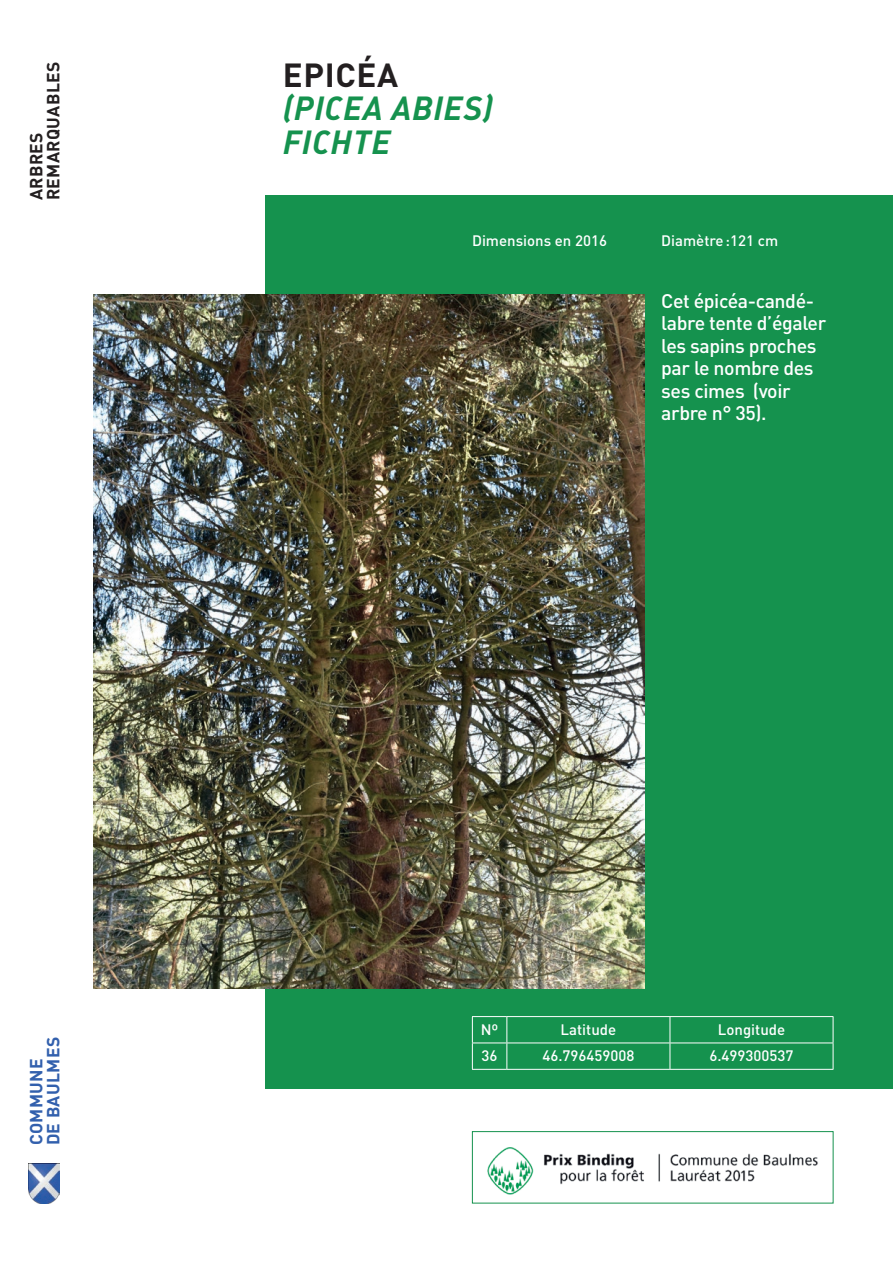
<style>
.page{position:relative;width:893px;height:1263px;background:#fff}
.page>*{position:absolute;margin:0;border:0;box-sizing:border-box;transform-origin:0 0}
.t1{font:33px/33.3px "DIN Bold Italic Alt";letter-spacing:.02em;color:#15924e}
.t2{font:700 33px "DIN";letter-spacing:.02em;color:#231f20}
.t3{font:500 19.5px/22.5px "DIN";letter-spacing:-.02em;color:#fff}
.t4{font:700 17.4px/16.8px "DIN";letter-spacing:.02em;color:#231f20}
.t5{font:700 17.4px/16.8px "DIN";letter-spacing:.02em;color:#3260ad}
.t6{font:500 15px "DIN";color:#fff}
</style>
<div class="page">
<div style="left:266px;top:196px;width:627px;height:893px;background:#15924e"></div>
<img style="left:28px;top:1163px;width:32px;height:40px">
<img style="left:487px;top:1147px;width:331px;height:48px">
<div style="left:472px;top:1131px;width:361px;height:72px;border:1px solid #15924e"></div>
<hr style="left:472px;top:1016px;width:35px;height:1px;background:#fff">
<hr style="left:507px;top:1016px;width:163px;height:1px;background:#fff">
<hr style="left:670px;top:1016px;width:163px;height:1px;background:#fff">
<hr style="left:472px;top:1042px;width:35px;height:1px;background:#fff">
<svg style="left:472px;top:1017px;width:1px;height:52px"></svg>
<hr style="left:507px;top:1042px;width:163px;height:1px;background:#fff">
<svg style="left:506px;top:1017px;width:1px;height:52px"></svg>
<hr style="left:670px;top:1042px;width:163px;height:1px;background:#fff">
<svg style="left:670px;top:1017px;width:1px;height:52px"></svg>
<svg style="left:833px;top:1017px;width:1px;height:52px"></svg>
<hr style="left:472px;top:1069px;width:35px;height:1px;background:#fff">
<hr style="left:507px;top:1069px;width:163px;height:1px;background:#fff">
<hr style="left:670px;top:1069px;width:163px;height:1px;background:#fff">
<img style="left:94px;top:294px;width:550px;height:694px">
<p class="t4" style="left:27px;top:200px;width:140px;rotate:-90deg">ARBRES<br>REMARQUABLES</p>
<h1 class="t2" style="left:283px;top:53px;width:117px">EPICÉA</h1>
<h1 class="t1" style="left:283px;top:90px;width:212px">(PICEA ABIES)<br>FICHTE</h1>
<p class="t6" style="left:472px;top:231px;width:136px">Dimensions en 2016</p>
<p class="t6" style="left:661px;top:231px;width:118px">Diamètre:121 cm</p>
<p class="t3" style="left:661px;top:289px;width:167px">Cet épicéa-candé&shy;labre tente d’égaler les sapins proches par le nombre des ses cimes (voir arbre n° 35).</p>
<p class="t5" style="left:27px;top:1145px;width:110px;rotate:-90deg">COMMUNE<br>DE BAULMES</p>
<p class="t6" style="left:481px;top:1020px;width:19px">Nº</p>
<p class="t6" style="left:561px;top:1020px;width:57px">Latitude</p>
<p class="t6" style="left:718px;top:1020px;width:69px">Longitude</p>
<p class="t6" style="left:482px;top:1046px;width:17px">36</p>
<p class="t6" style="left:542px;top:1046px;width:94px">46.796459008</p>
<p class="t6" style="left:709px;top:1046px;width:86px">6.499300537</p>
</div>
